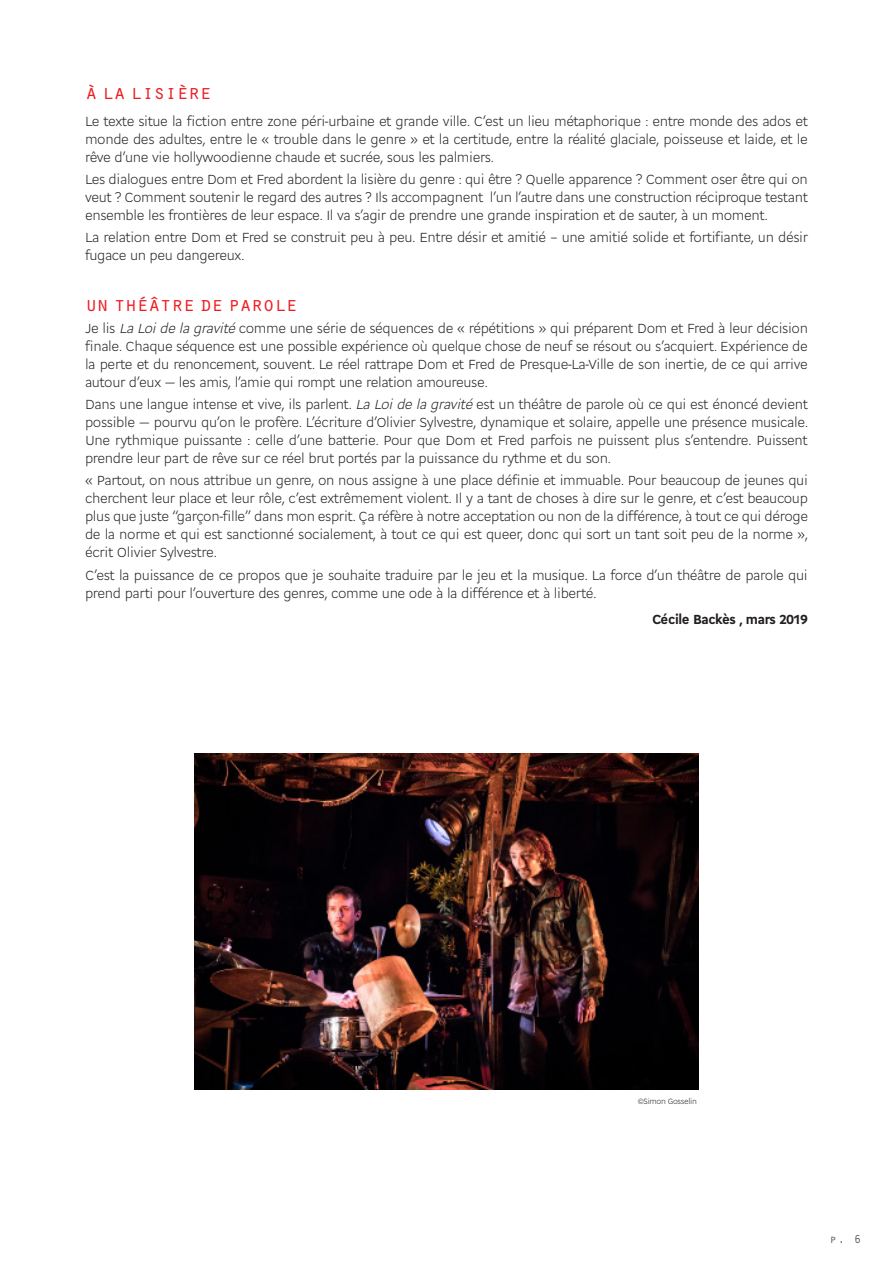
<style>
.page{position:relative;width:893px;height:1263px;background:#fff}
.page>*{position:absolute;margin:0;border:0;box-sizing:border-box;transform-origin:0 0}
.Titre_de_partie{font:21px "Orator Std";letter-spacing:-.05em;color:#ee1d23}
.t1{font:300 14.25px/18px "Cogito";letter-spacing:-.025em;color:#231f20;text-align:justify}
.signature{font:700 14.25px "Cogito";letter-spacing:-.025em;color:#231f20}
.t2{font:12px "Orator Std";color:#57585a}
.legende{font:300 8.25px "Cogito";letter-spacing:-.04em;color:#231f20}
.s1{font-style:italic}
</style>
<div class="page">
<img style="left:195px;top:754px;width:504px;height:336px">
<p class="Titre_de_partie" style="left:85px;top:77px;width:129px">à la lisière</p>
<p class="t1" style="left:85px;top:112px;width:724px">Le texte situe la fiction entre zone péri-urbaine et grande ville. C’est un lieu métaphorique : entre monde des ados et monde des adultes, entre le « trouble dans le genre » et la certitude, entre la réalité glaciale, poisseuse et laide, et le rêve d’une vie hollywoodienne chaude et sucrée, sous les palmiers.</p>
<p class="t1" style="left:85px;top:170px;width:724px">Les dialogues entre Dom et Fred abordent la lisière du genre : qui être ? Quelle apparence ? Comment oser être qui on veut ? Comment soutenir le regard des autres ? Ils accompagnent l’un l’autre dans une construction réciproque testant ensemble les frontières de leur espace. Il va s’agir de prendre une grande inspiration et de sauter, à un moment.</p>
<p class="t1" style="left:85px;top:229px;width:725px">La relation entre Dom et Fred se construit peu à peu. Entre désir et amitié – une amitié solide et fortifiante, un désir fugace un peu dangereux.</p>
<p class="Titre_de_partie" style="left:85px;top:289px;width:215px">un théâtre de parole</p>
<p class="t1" style="left:85px;top:319px;width:724px">Je lis <span class="s1">La Loide la gravité</span> comme une série de séquences de « répétitions » qui préparent Dom et Fred à leur décision finale. Chaque séquence est une possible expérience où quelque chose de neuf se résout ou s’acquiert. Expérience de la perte et du renoncement, souvent. Le réel rattrape Dom et Fred de Presque-La-Ville de son inertie, de ce qui arrive autour d’eux — les amis, l’amie qui rompt une relation amoureuse.</p>
<p class="t1" style="left:85px;top:396px;width:725px">Dans une langue intense et vive, ils parlent. <span class="s1">La Loide la gravité</span> est un théâtre de parole où ce qui est énoncé devient possible — pourvu qu’on le profère. L’écriture d’Olivier Sylvestre, dynamique et solaire, appelle une présence musicale.<br>Une rythmique puissante : celle d’une batterie. Pour que Dom et Fred parfois ne puissent plus s’entendre. Puissent prendre leur part de rêve sur ce réel brut portés par la puissance du rythme et du son.</p>
<p class="t1" style="left:85px;top:472px;width:725px">« Partout, on nous attribue un genre, on nous assigne à une place définie et immuable. Pour beaucoup de jeunes qui cherchent leur place et leur rôle, c’est extrêmement violent. Il y a tant de choses à dire sur le genre, et c’est beaucoup plus que juste “garçon-fille” dans mon esprit. Ça réfère à notre acceptation ou non de la différence, à tout ce qui déroge de la norme et qui est sanctionné socialement, à tout ce qui est queer, donc qui sort un tant soit peu de la norme », écrit Olivier Sylvestre.</p>
<p class="t1" style="left:85px;top:566px;width:724px">C’est la puissance de ce propos que je souhaite traduire par le jeu et la musique. La force d’un théâtre de parole qui prend parti pour l’ouverture des genres, comme une ode à la différence et à liberté.</p>
<p class="signature" style="left:652px;top:612px;width:157px">Cécile Backès , mars 2019</p>
<p class="legende" style="left:638px;top:1097px;width:60px">©Simon Gosselin</p>
<p class="t2" style="left:830px;top:1231px;width:33px">p. 6</p>
</div>
